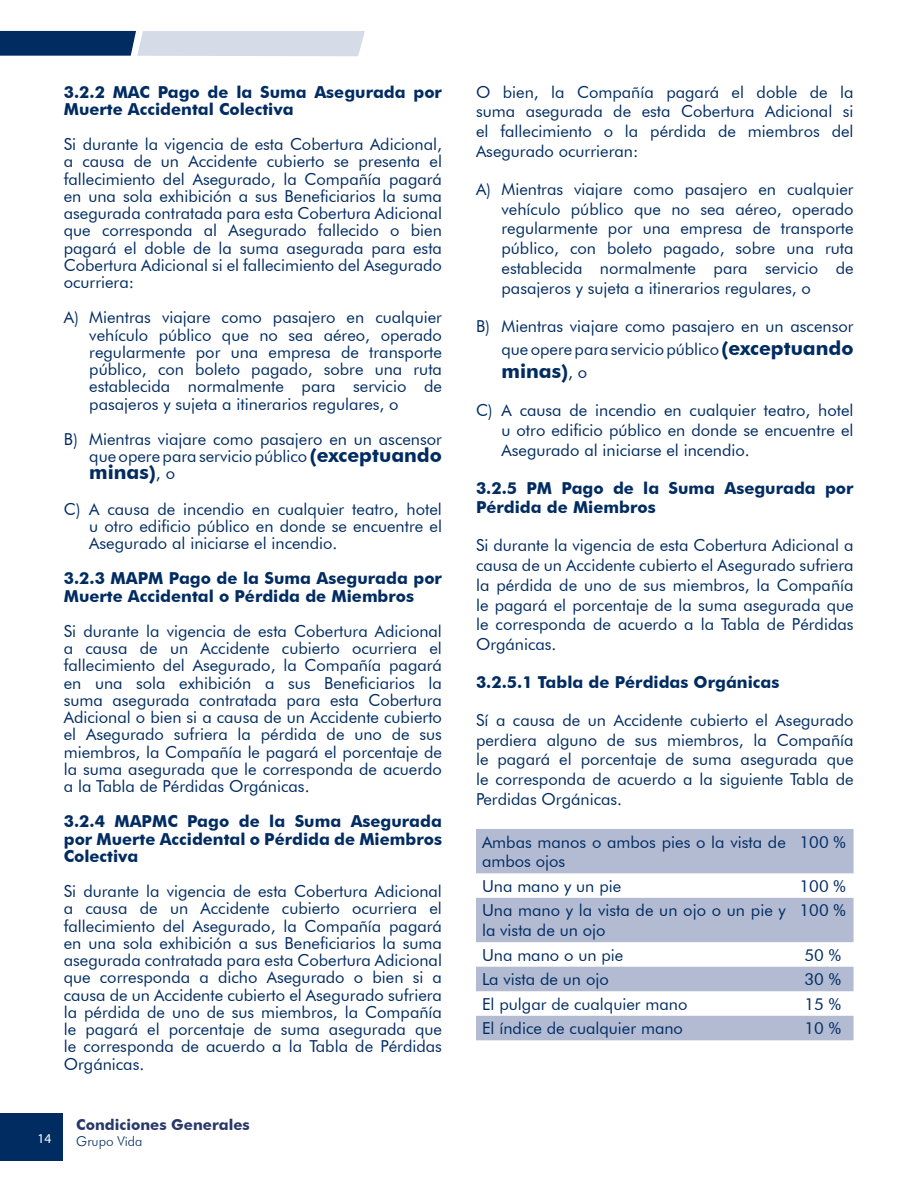
<style>
.page{position:relative;width:918px;height:1188px;background:#fff}
.page>*{position:absolute;margin:0;border:0;box-sizing:border-box;transform-origin:0 0}
.viñetas{font:700 19.5px "Futura BT";color:#002c62}
.párrafo_normal{font:16.5px/17.2px "Futura BT";color:#002c62;text-align:justify}
.viñetas-2{font:16.5px/17.2px "Futura BT";color:#002c62;text-align:justify}
.párrafo_normal-2{font:700 16.5px/17.2px "Futura BT";color:#002c62}
.t1{font:700 15px "Futura BT";color:#29386a}
.t2{font:300 13.5px "Futura BT";color:#002c62}
.t3{font:13.5px "Myriad Pro";color:#fff}
.s1{font-weight:700;font-size:19.5px}
.s2{font-weight:400;font-size:16.5px}
</style>
<div class="page">
<div style="left:0;top:1114px;width:63px;height:47px;background:#002c62"></div>
<svg style="left:0;top:31px;width:365px;height:25px;background:#8a9db8"></svg>
<svg style="left:476px;top:829px;width:378px;height:211px;fill:#b3bbd3"></svg>
<p class="párrafo_normal-2" style="left:64px;top:83px;width:380px">3.2.2 MAC Pago de la Suma Asegurada por<br>Muerte Accidental Colectiva</p>
<p class="párrafo_normal" style="left:64px;top:135px;width:380px">Si durante la vigencia de esta Cobertura Adicional, a causa de un Accidente cubierto se presenta el fallecimiento del Asegurado, la Compañía pagará en una sola exhibición a sus Beneficiarios la suma asegurada contratada para esta Cobertura Adicional que corresponda al Asegurado fallecido o bien pagará el doble de la suma asegurada para esta Cobertura Adicional si el fallecimiento del Asegurado ocurriera:</p>
<p class="viñetas-2" style="left:89px;top:309px;width:354px;text-indent:-26px">A) Mientras viajare como pasajero en cualquier vehículo público que no sea aéreo, operado regularmente por una empresa de transporte público, con boleto pagado, sobre una ruta establecida normalmente para servicio de pasajeros y sujeta a itinerarios regulares, o</p>
<p class="viñetas-2" style="left:64px;top:430px;width:380px;text-align:right">B) Mientras viajare como pasajero en un ascensor que opere para servicio público <span class="s1">(exceptuando</span></p>
<p class="viñetas" style="left:89px;top:461px;width:87px">minas)<span class="s2">, o</span></p>
<p class="viñetas-2" style="left:89px;top:500px;width:354px;text-indent:-26px">C) A causa de incendio en cualquier teatro, hotel u otro edificio público en donde se encuentre el Asegurado al iniciarse el incendio.</p>
<p class="párrafo_normal-2" style="left:64px;top:570px;width:380px">3.2.3 MAPM Pago de la Suma Asegurada por<br>Muerte Accidental o Pérdida de Miembros</p>
<p class="párrafo_normal" style="left:64px;top:622px;width:380px">Si durante la vigencia de esta Cobertura Adicional a causa de un Accidente cubierto ocurriera el fallecimiento del Asegurado, la Compañía pagará en una sola exhibición a sus Beneficiarios la suma asegurada contratada para esta Cobertura Adicional o bien si a causa de un Accidente cubierto el Asegurado sufriera la pérdida de uno de sus miembros, la Compañía le pagará el porcentaje de la suma asegurada que le corresponda de acuerdo a la Tabla de Pérdidas Orgánicas.</p>
<p class="párrafo_normal-2" style="left:64px;top:813px;width:380px;text-align:justify">3.2.4 MAPMC Pago de la Suma Asegurada por Muerte Accidental o Pérdida de Miembros Colectiva</p>
<p class="párrafo_normal" style="left:64px;top:882px;width:380px">Si durante la vigencia de esta Cobertura Adicional a causa de un Accidente cubierto ocurriera el fallecimiento del Asegurado, la Compañía pagará en una sola exhibición a sus Beneficiarios la suma asegurada contratada para esta Cobertura Adicional que corresponda a dicho Asegurado o bien si a causa de un Accidente cubierto el Asegurado sufriera la pérdida de uno de sus miembros, la Compañía le pagará el porcentaje de suma asegurada que le corresponda de acuerdo a la Tabla de Pérdidas Orgánicas.</p>
<p class="t1" style="left:76px;top:1116px;width:175px">Condiciones Generales</p>
<p class="t3" style="left:38px;top:1130px;width:15px">14</p>
<p class="t2" style="left:76px;top:1133px;width:68px">Grupo Vida</p>
<p class="párrafo_normal" style="left:476px;top:82px;width:379px;line-height:19.8px">O bien, la Compañía pagará el doble de la suma asegurada de esta Cobertura Adicional si el fallecimiento o la pérdida de miembros del Asegurado ocurrieran:</p>
<p class="viñetas-2" style="left:502px;top:179px;width:354px;line-height:19.8px;text-indent:-26px">A) Mientras viajare como pasajero en cualquier vehículo público que no sea aéreo, operado regularmente por una empresa de transporte público, con boleto pagado, sobre una ruta establecida normalmente para servicio de pasajeros y sujeta a itinerarios regulares, o</p>
<p class="viñetas-2" style="left:476px;top:314px;width:379px;line-height:23.4px;text-align:right">B) Mientras viajare como pasajero en un ascensor que opere para servicio público <span class="s1">(exceptuando</span></p>
<p class="viñetas" style="left:502px;top:360px;width:87px">minas)<span class="s2">, o</span></p>
<p class="viñetas-2" style="left:502px;top:400px;width:354px;line-height:19.8px;text-indent:-26px">C) A causa de incendio en cualquier teatro, hotel u otro edificio público en donde se encuentre el Asegurado al iniciarse el incendio.</p>
<p class="párrafo_normal-2" style="left:476px;top:478px;width:379px;line-height:19.8px">3.2.5 PM Pago de la Suma Asegurada por<br>Pérdida de Miembros</p>
<p class="párrafo_normal" style="left:476px;top:535px;width:379px;line-height:19.8px">Si durante la vigencia de esta Cobertura Adicional a causa de un Accidente cubierto el Asegurado sufriera la pérdida de uno de sus miembros, la Compañía le pagará el porcentaje de la suma asegurada que le corresponda de acuerdo a la Tabla de Pérdidas Orgánicas.</p>
<p class="párrafo_normal-2" style="left:476px;top:673px;width:305px">3.2.5.1 Tabla de Pérdidas Orgánicas</p>
<p class="párrafo_normal" style="left:476px;top:710px;width:379px;line-height:19.8px">Sí a causa de un Accidente cubierto el Asegurado perdiera alguno de sus miembros, la Compañía le pagará el porcentaje de suma asegurada que le corresponda de acuerdo a la siguiente Tabla de Perdidas Orgánicas.</p>
<p class="párrafo_normal" style="left:482px;top:832px;width:305px;line-height:19.8px">Ambas manos o ambos pies o la vista de ambos ojos</p>
<p class="párrafo_normal" style="left:800px;top:833px;width:48px">100 %</p>
<p class="párrafo_normal" style="left:482px;top:877px;width:141px">Una mano y un pie</p>
<p class="párrafo_normal" style="left:800px;top:877px;width:48px">100 %</p>
<p class="párrafo_normal" style="left:482px;top:900px;width:305px;line-height:19.8px">Una mano y la vista de un ojo o un pie y la vista de un ojo</p>
<p class="párrafo_normal" style="left:800px;top:902px;width:48px">100 %</p>
<p class="párrafo_normal" style="left:482px;top:946px;width:143px">Una mano o un pie</p>
<p class="párrafo_normal" style="left:804px;top:946px;width:38px">50 %</p>
<p class="párrafo_normal" style="left:482px;top:971px;width:128px">La vista de un ojo</p>
<p class="párrafo_normal" style="left:804px;top:971px;width:38px">30 %</p>
<p class="párrafo_normal" style="left:482px;top:995px;width:207px">El pulgar de cualquier mano</p>
<p class="párrafo_normal" style="left:804px;top:995px;width:38px">15 %</p>
<p class="párrafo_normal" style="left:482px;top:1020px;width:202px">El índice de cualquier mano</p>
<p class="párrafo_normal" style="left:804px;top:1020px;width:38px">10 %</p>
</div>
